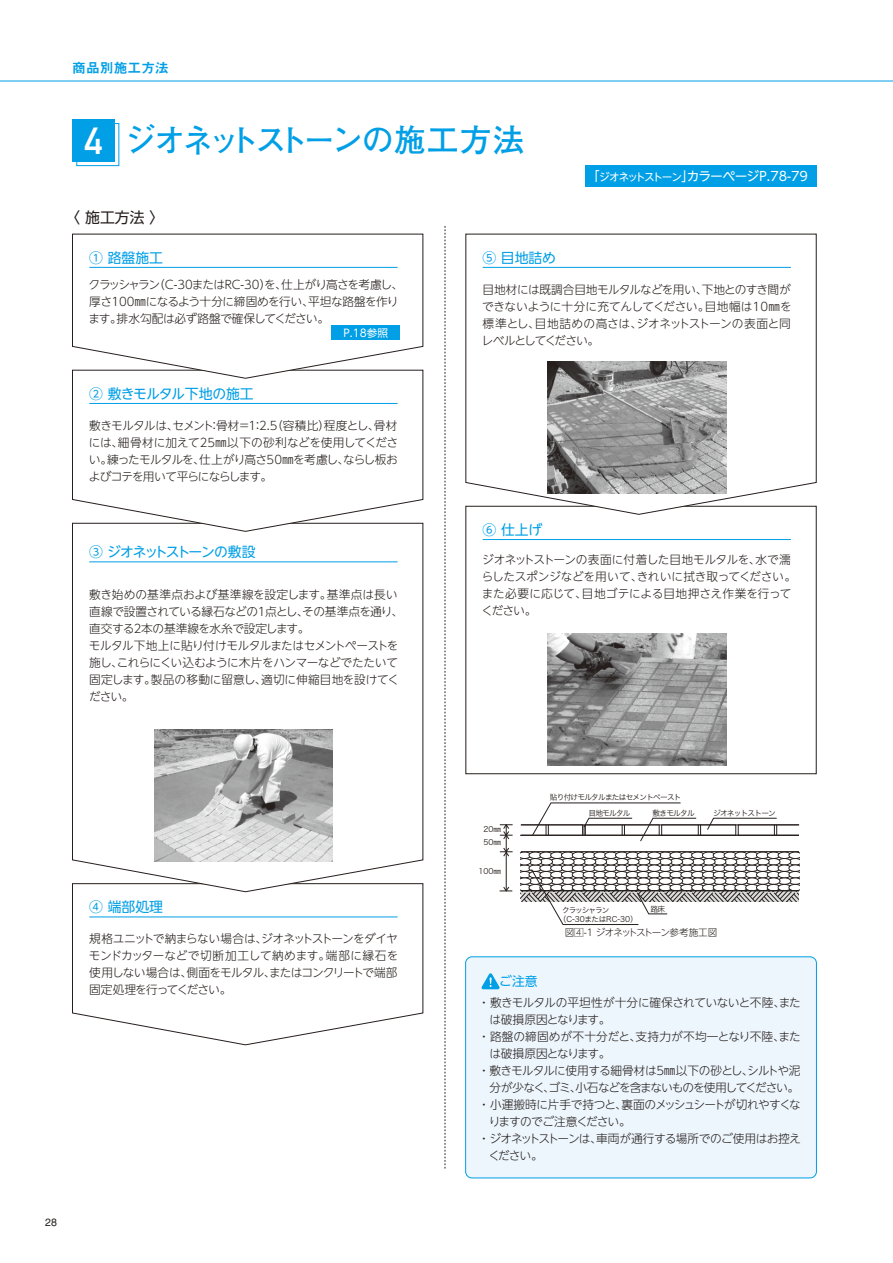
<style>
.page{position:relative;width:893px;height:1263px;background:#fff}
.page>*{position:absolute;margin:0;border:0;box-sizing:border-box;transform-origin:0 0}
.t1{font:700 31.95px "Futo Go B101 Pro";letter-spacing:-.11em;color:#009fe6}
.t2{font:14.85px "UD Shin Go NT Pro";color:#251e1c}
.t3{font:13.8px "UD Shin Go NT Pro";letter-spacing:-.015em;color:#009fe6}
.t4{font:13.8px "UD Shin Go NT Pro";letter-spacing:-.095em;color:#009fe6}
.t5{font:13.8px "UD Shin Go NT Pro";letter-spacing:-.035em;color:#009fe6}
.t6{font:13.8px "Midashi Go Pro MB31";color:#009fe6}
.t7{font:12.75px "UD Shin Go NT Pro";letter-spacing:-.05em;color:#fff}
.t8{font:12.75px "UD Shin Go NT Pro";color:#009fe6}
.t9{font:300 11.7px/17px "UD Shin Go NT Pro";letter-spacing:-.045em;color:#251e1c;text-align:justify}
.t10{font:300 11.7px/17px "UD Shin Go NT Pro";letter-spacing:-.02em;color:#251e1c}
.t11{font:300 11.7px "UD Shin Go NT Pro";letter-spacing:-.095em;color:#251e1c}
.t12{font:300 11.7px "UD Shin Go NT Pro";color:#251e1c}
.t13{font:300 11.7px "UD Shin Go NT Pro";letter-spacing:-.075em;color:#251e1c}
.t14{font:300 11.7px "UD Shin Go NT Pro";letter-spacing:-.085em;color:#251e1c}
.t15{font:10.65px "UD Shin Go NT Pro";color:#fff}
.t16{font:10.65px "Helvetica LT Std";color:#251e1c}
.t17{font:300 9.6px "UD Shin Go NT Pro";letter-spacing:-.07em;color:#251e1c}
.t18{font:7.65px/15.8px "Hira Kaku Pro W3";letter-spacing:-.1em;color:#251e1c}
.s1{font-family:"DIN Mittelschrift Std";font-weight:400;font-size:37.2px;color:#fff}
.s2{font-size:10.65px}
</style>
<div class="page">
<hr style="left:0;top:81px;width:893px;height:1px;background:#009fe6">
<hr style="left:483px;top:539px;width:308px;height:1px;background:#009fe6">
<svg style="left:465px;top:234px;width:352px;height:281px"></svg>
<hr style="left:483px;top:267px;width:308px;height:1px;background:#009fe6">
<svg style="left:72px;top:892px;width:351px;height:153px"></svg>
<hr style="left:89px;top:917px;width:309px;height:1px;background:#009fe6">
<svg style="left:72px;top:532px;width:351px;height:360px"></svg>
<hr style="left:89px;top:562px;width:309px;height:1px;background:#009fe6">
<svg style="left:72px;top:379px;width:351px;height:153px"></svg>
<hr style="left:89px;top:403px;width:309px;height:1px;background:#009fe6">
<svg style="left:445px;top:226px;width:1px;height:943px"></svg>
<div style="left:466px;top:957px;width:350px;height:221px;background:#edf6fd;border-radius:6px"></div>
<div style="left:465px;top:956px;width:352px;height:222px;border:1px solid #009fe6;border-radius:6px"></div>
<svg style="left:481px;top:973px;width:19px;height:17px"></svg>
<svg style="left:72px;top:234px;width:351px;height:145px"></svg>
<hr style="left:89px;top:267px;width:309px;height:1px;background:#009fe6">
<div style="left:332px;top:325px;width:68px;height:15px;background:#009fe6"></div>
<hr style="left:521px;top:834px;width:278px;height:2px;background:#251e1c">
<div style="left:661px;top:824px;width:75px;height:12px;border:1px solid #251e1c"></div>
<div style="left:738px;top:824px;width:61px;height:12px;border:1px solid #251e1c"></div>
<hr style="left:521px;top:824px;width:278px;height:1px;background:#251e1c">
<svg style="left:521px;top:852px;width:278px;height:73px"></svg>
<svg style="left:532px;top:803px;width:169px;height:38px"></svg>
<svg style="left:707px;top:818px;width:70px;height:17px"></svg>
<hr style="left:506px;top:825px;width:1px;height:66px;background:#251e1c">
<svg style="left:500px;top:824px;width:13px;height:15px"></svg>
<svg style="left:500px;top:848px;width:13px;height:8px"></svg>
<svg style="left:500px;top:887px;width:12px;height:5px"></svg>
<hr style="left:521px;top:851px;width:278px;height:1px;background:#251e1c">
<hr style="left:521px;top:890px;width:278px;height:1px;background:#251e1c">
<img style="left:154px;top:729px;width:179px;height:132px">
<img style="left:547px;top:361px;width:179px;height:132px">
<img style="left:547px;top:634px;width:179px;height:131px">
<div style="left:72px;top:119px;width:43px;height:43px;background:#009fe6"></div>
<div style="left:77px;top:123px;width:42px;height:43px;border:1px solid #009fe6"></div>
<div style="left:585px;top:166px;width:231px;height:21px;background:#009fe6"></div>
<p class="t6" style="left:72px;top:57px;width:98px">商品別施工方法</p>
<h1 class="t1" style="left:85px;top:115px;width:441px"><span class="s1">4</span> ジオネットストーンの施工方法</h1>
<p class="t2" style="left:65px;top:205px;width:101px">〈 施工方法 〉</p>
<p class="t3" style="left:89px;top:246px;width:75px">① 路盤施工</p>
<p class="t3" style="left:483px;top:246px;width:75px">⑤ 目地詰め</p>
<p class="t7" style="left:587px;top:166px;width:223px">「<span class="s2">ジオネットストーン</span>」カラーページＰ.78-79</p>
<p class="t9" style="left:88px;top:276px;width:316px;text-align:left">クラッシャラン（Ｃ-30またはRC-30）を、仕上がり高さを考慮し、厚さ100㎜になるよう十分に締固めを行い、平坦な路盤を作ります。排水勾配は必ず路盤で確保してください。</p>
<p class="t5" style="left:89px;top:382px;width:166px">② 敷きモルタル下地の施工</p>
<p class="t15" style="left:343px;top:324px;width:46px">P.18参照</p>
<p class="t9" style="left:89px;top:416px;width:311px">敷きモルタルは、セメント：骨材＝１：2.5（容積比）程度とし、骨材には、細骨材に加えて25㎜以下の砂利などを使用してください。練ったモルタルを、仕上がり高さ50㎜を考慮し、ならし板およびコテを用いて平らにならします。</p>
<p class="t4" style="left:89px;top:541px;width:168px">③ ジオネットストーンの敷設</p>
<p class="t9" style="left:89px;top:585px;width:316px;text-align:left">敷き始めの基準点および基準線を設定します。基準点は長い直線で設置されている縁石などの１点とし、その基準点を通り、直交する２本の基準線を水糸で設定します。<br>モルタル下地上に貼り付けモルタルまたはセメントペーストを施し、これらにくい込むように木片をハンマーなどでたたいて固定します。製品の移動に留意し、適切に伸縮目地を設けてください。</p>
<p class="t9" style="left:481px;top:280px;width:312px">目地材には既調合目地モルタルなどを用い、下地とのすき間ができないように十分に充てんしてください。目地幅は10㎜を標準とし、目地詰めの高さは、ジオネットストーンの表面と同レベルとしてください。</p>
<p class="t3" style="left:483px;top:518px;width:61px">⑥ 仕上げ</p>
<p class="t10" style="left:481px;top:550px;width:316px">ジオネットストーンの表面に付着した目地モルタルを、水で濡らしたスポンジなどを用いて、きれいに拭き取ってください。また必要に応じて、目地ゴテによる目地押さえ作業を行ってください。</p>
<p class="t3" style="left:89px;top:896px;width:75px">④ 端部処理</p>
<p class="t9" style="left:89px;top:930px;width:311px">規格ユニットで納まらない場合は、ジオネットストーンをダイヤモンドカッターなどで切断加工して納めます。端部に縁石を使用しない場合は、側面をモルタル、またはコンクリートで端部固定処理を行ってください。</p>
<p class="t16" style="left:45px;top:1216px;width:13px">28</p>
<p class="t18" style="left:483px;top:822px;width:19px;line-height:13.4px">20㎜<br>50㎜</p>
<p class="t18" style="left:478px;top:863px;width:24px">100㎜</p>
<p class="t18" style="left:588px;top:789px;width:95px;text-indent:-39px">貼り付けモルタルまたはセメントペースト目地モルタル</p>
<p class="t18" style="left:653px;top:805px;width:44px">敷きモルタル</p>
<p class="t18" style="left:713px;top:805px;width:64px">ジオネットストーン</p>
<p class="t18" style="left:559px;top:905px;width:81px;line-height:9px;text-indent:3px">クラッシャラン<br>（C-30またはRC-30）</p>
<p class="t18" style="left:651px;top:900px;width:16px">路床</p>
<p class="t17" style="left:565px;top:924px;width:154px">図4-1 ジオネットストーン参考施工図</p>
<p class="t8" style="left:499px;top:971px;width:40px">ご注意</p>
<p class="t9" style="left:478px;top:994px;width:324px">・ 敷きモルタルの平坦性が十分に確保されていないと不陸、また</p>
<p class="t13" style="left:490px;top:1010px;width:122px">は破損原因となります。</p>
<p class="t12" style="left:478px;top:1027px;width:324px">・ 路盤の締固めが不十分だと、支持力が不均一となり不陸、また</p>
<p class="t13" style="left:490px;top:1044px;width:122px">は破損原因となります。</p>
<p class="t9" style="left:478px;top:1062px;width:324px">・ 敷きモルタルに使用する細骨材は5㎜以下の砂とし、シルトや泥</p>
<p class="t11" style="left:489px;top:1078px;width:311px">分が少なく、ゴミ、小石などを含まないものを使用してください。</p>
<p class="t9" style="left:478px;top:1096px;width:324px">・ 小運搬時に片手で持つと、裏面のメッシュシートが切れやすくな</p>
<p class="t14" style="left:489px;top:1112px;width:144px">りますのでご注意ください。</p>
<p class="t9" style="left:478px;top:1130px;width:324px">・ ジオネットストーンは、車両が通行する場所でのご使用はお控え</p>
<p class="t9" style="left:488px;top:1147px;width:56px">ください。</p>
</div>
